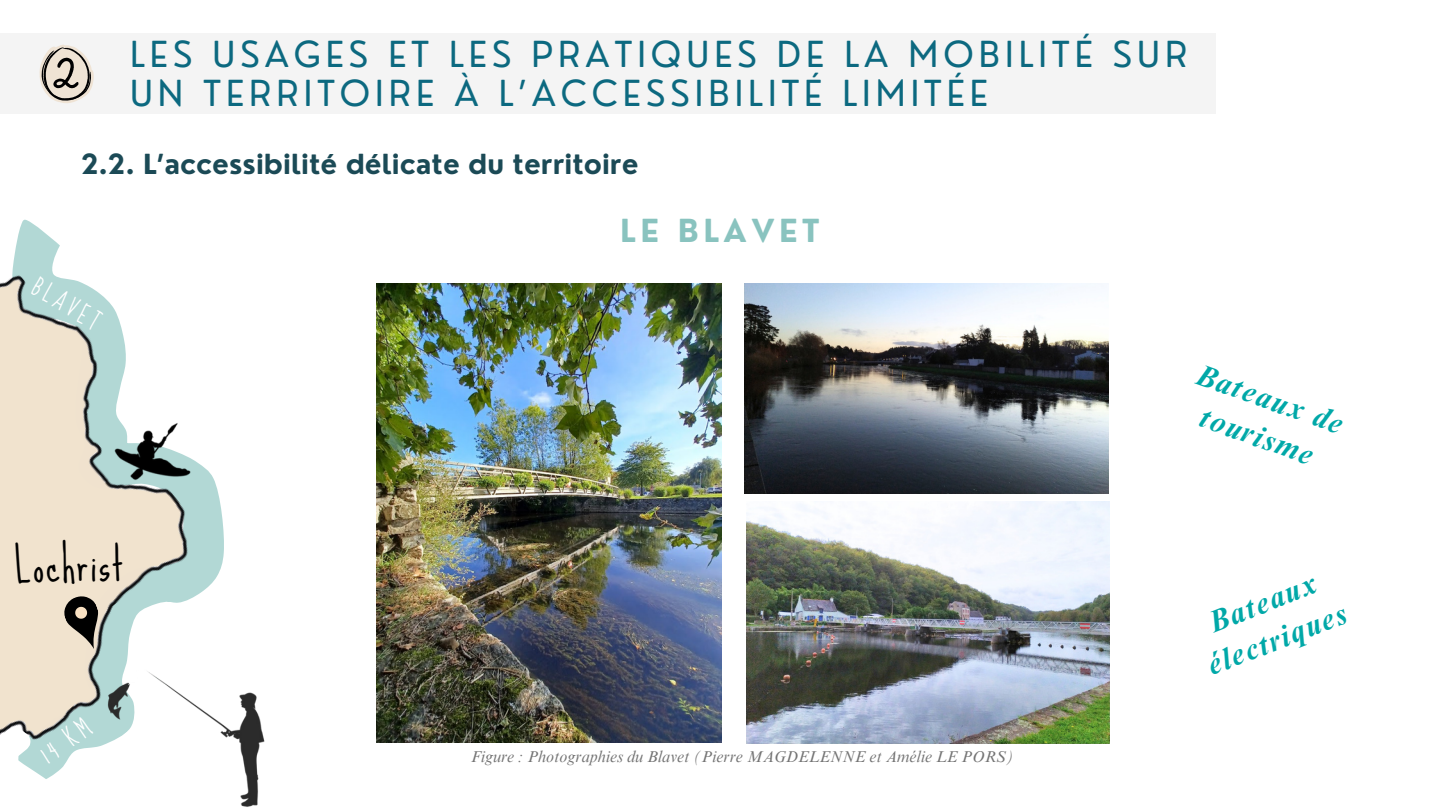
<style>
.page{position:relative;width:1440px;height:810px;background:#fff}
.page>*{position:absolute;margin:0;border:0;box-sizing:border-box;transform-origin:0 0}
.t1{font:44.4px "Sue Ellen Francisco";color:#000}
.t2{font:35px/39px "Nourd";letter-spacing:.145em;color:#0c6980}
.t3{font:700 31px "Nourd";letter-spacing:.145em;color:#89c3bf}
.t4{font:italic 700 30px/39px "Times NRMT Pro";color:#00a8a8;text-align:center}
.t5{font:700 27px "Nourd";color:#1b4a56}
.t6{font:22.1px "Sue Ellen Francisco";color:#fff}
.t7{font:italic 16px "Times NRMT Pro";color:#747474}
</style>
<div class="page">
<div style="left:0;top:34px;width:1215px;height:80px;background:#f4f4f4"></div>
<svg style="left:39px;top:45px;width:55px;height:58px"></svg>
<img style="left:376px;top:284px;width:345px;height:459px">
<img style="left:746px;top:502px;width:363px;height:241px">
<img style="left:744px;top:284px;width:365px;height:209px">
<img style="left:0;top:219px;width:224px;height:531px">
<svg style="left:60px;top:591px;width:50px;height:64px;background:#969083"></svg>
<svg style="left:0;top:728px;width:26px;height:4px"></svg>
<div style="left:0;top:732px;width:31px;height:62px;background:#fff"></div>
<svg style="left:18px;top:750px;width:59px;height:29px"></svg>
<img style="left:103px;top:638px;width:162px;height:169px">
<img style="left:113px;top:419px;width:80px;height:64px">
<p class="t2" style="left:130px;top:35px;width:1059px">LES USAGES ET LES PRATIQUES DE LA MOBILITÉ SUR<br>UN TERRITOIRE À L’ACCESSIBILITÉ LIMITÉE</p>
<p class="t5" style="left:81px;top:147px;width:559px">2.2. L’accessibilité délicate du territoire</p>
<p class="t6" style="left:40px;top:275px;width:76px;rotate:31deg">BLAVET</p>
<h6 class="t3" style="left:620px;top:211px;width:201px">LE BLAVET</h6>
<p class="t4" style="left:1203px;top:358px;width:156px;rotate:20deg">Bateaux de tourisme</p>
<h6 class="t1" style="left:15px;top:541px;width:110px;rotate:-1deg">Lochrist</h6>
<p class="t6" style="left:36px;top:747px;width:57px;rotate:-35deg">14 KM</p>
<h3 class="t7" style="left:471px;top:750px;width:544px">Figure : Photographies du Blavet (Pierre MAGDELENNE et Amélie LE PORS)</h3>
<p class="t4" style="left:1189px;top:614px;width:149px;rotate:-21deg">Bateaux électriques</p>
</div>
